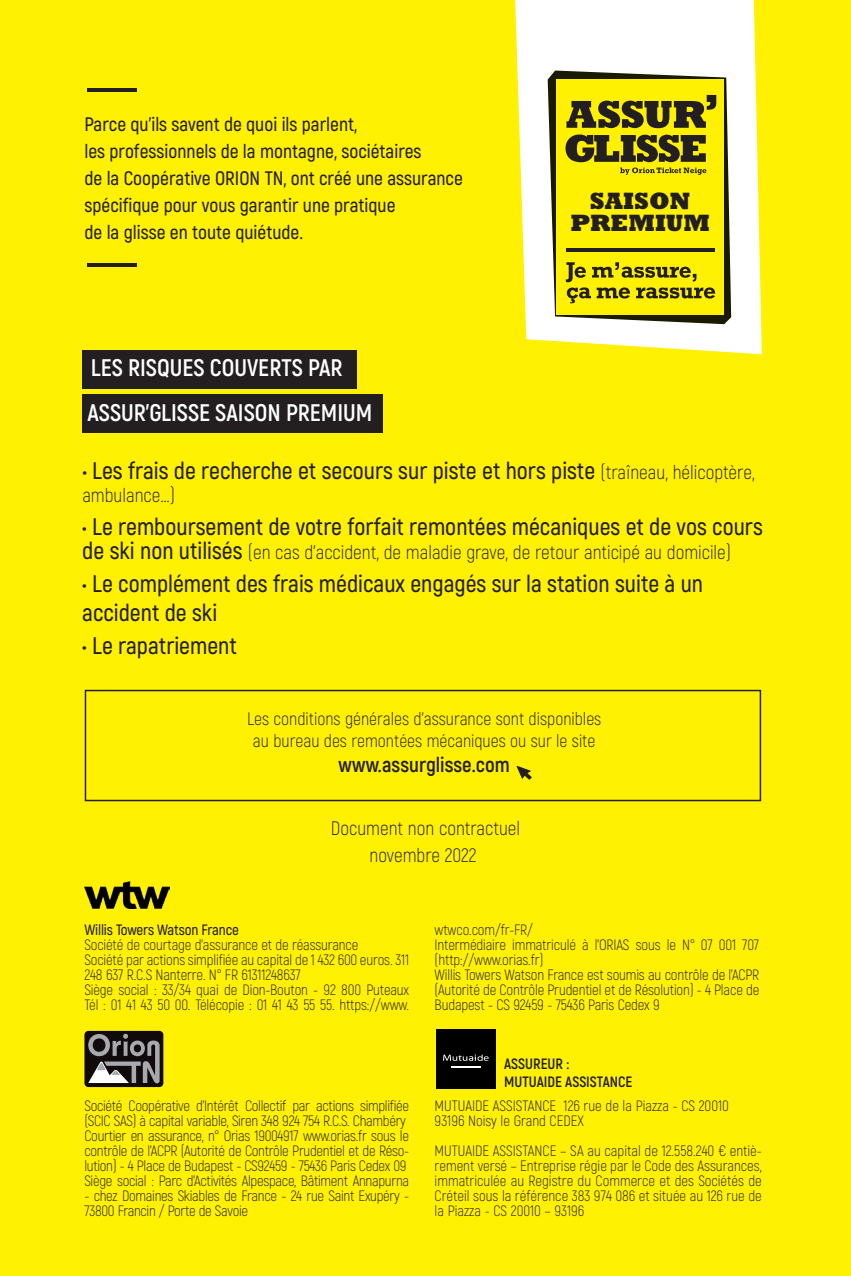
<style>
.page{position:relative;width:851px;height:1276px;background:#fff}
.page>*{position:absolute;margin:0;border:0;box-sizing:border-box;transform-origin:0 0}
.t1{font:600 24px/28.8px "Akrobat";color:#231f20}
.t2{font:700 24px/45px "Akrobat";color:#fff}
.t3{font:800 24px/21.9px "Rockwell";color:#231f20;text-align:center}
.t4{font:700 21px "Akrobat";color:#231f20}
.t5{font:600 19.5px/27px "Akrobat";color:#231f20}
.t6{font:300 19.5px/27px "Akrobat";color:#231f20;text-align:center}
.t7{font:300 18px/21.6px "Akrobat";color:#231f20;text-align:center}
.t8{font:300 15px/15px "Akrobat";letter-spacing:-.01em;color:#231f20}
.t9{font:700 15px/18px "Akrobat";color:#231f20}
.t10{font:600 15px "Akrobat";letter-spacing:-.01em;color:#231f20}
.s1{font-weight:300;font-size:19.5px}
.s2{font-weight:600;font-size:24px}
</style>
<div class="page">
<div style="left:0;top:0;width:850px;height:1276px;background:#fff101"></div>
<hr style="left:87px;top:263px;width:49px;height:4px;background:#231f20">
<hr style="left:87px;top:88px;width:49px;height:4px;background:#231f20">
<svg style="left:516px;top:766px;width:15px;height:13px"></svg>
<div style="left:85px;top:690px;width:676px;height:111px;border:2px solid #231f20"></div>
<div style="left:82px;top:350px;width:274px;height:38px;background:#231f20"></div>
<div style="left:82px;top:394px;width:301px;height:38px;background:#231f20"></div>
<svg style="left:515px;top:0;width:246px;height:354px;background:#fefddf"></svg>
<div style="left:84px;top:1031px;width:79px;height:56px;background:#110a0c;border-radius:4px"></div>
<svg style="left:88px;top:1033px;width:72px;height:50px"></svg>
<div style="left:436px;top:1029px;width:59px;height:59px;background:#000001"></div>
<svg style="left:443px;top:1054px;width:45px;height:13px"></svg>
<svg style="left:547px;top:71px;width:184px;height:253px;background:#807f64"></svg>
<div style="left:556px;top:80px;width:167px;height:235px;background:#fff101"></div>
<svg style="left:565px;top:262px;width:150px;height:41px"></svg>
<svg style="left:566px;top:95px;width:150px;height:33px"></svg>
<svg style="left:565px;top:134px;width:141px;height:41px"></svg>
<hr style="left:566px;top:248px;width:148px;height:4px;background:#231f20">
<img style="left:85px;top:881px;width:85px;height:27px">
<h3 class="t5" style="left:84px;top:111px;width:380px">Parce qu’ils savent de quoi ils parlent,<br>les professionnels de la montagne, sociétaires<br>de la Coopérative ORION TN, ont créé une assurance spécifique pour vous garantir une pratique<br>de la glisse en toute quiétude.</h3>
<h1 class="t3" style="left:570px;top:190px;width:141px">SAISON<br>PREMIUM</h1>
<h1 class="t2" style="left:87px;top:345px;width:286px">LES RISQUES COUVERTS PAR<br>ASSUR’GLISSE SAISON PREMIUM</h1>
<h1 class="t1" style="left:82px;top:456px;width:673px">• Les frais de recherche et secours sur piste et hors piste <span class="s1">(traîneau, hélicoptère,</span></h1>
<h3 class="t6" style="left:82px;top:482px;width:94px">ambulance…)</h3>
<h1 class="t1" style="left:82px;top:512px;width:682px">• Le remboursement de votre forfait remontées mécaniques et de vos cours</h1>
<h3 class="t6" style="left:82px;top:539px;width:650px"><span class="s2">de ski non utilisés</span> (en cas d’accident, de maladie grave, de retour anticipé au domicile)</h3>
<h1 class="t1" style="left:82px;top:569px;width:622px">• Le complément des frais médicaux engagés sur la station suite à un accident de ski</h1>
<h1 class="t1" style="left:82px;top:631px;width:156px">• Le rapatriement</h1>
<p class="t7" style="left:247px;top:708px;width:356px">Les conditions générales d’assurance sont disponibles au bureau des remontées mécaniques ou sur le site</p>
<h2 class="t4" style="left:338px;top:751px;width:173px">www.assurglisse.com</h2>
<h3 class="t6" style="left:331px;top:814px;width:191px">Document non contractuel novembre 2022</h3>
<p class="t10" style="left:84px;top:921px;width:156px">Willis Towers Watson France</p>
<p class="t8" style="left:84px;top:937px;width:326px">Société de courtage d’assurance et de réassurance<br>Société par actions simplifiée au capital de 1 432 600 euros. 311<br>248 637 R.C.S Nanterre. N° FR 61311248637<br>Siège social : 33/34 quai de Dion-Bouton - 92 800 Puteaux Tél : 01 41 43 50 00. Télécopie : 01 41 43 55 55. https://www.</p>
<p class="t8" style="left:84px;top:1098px;width:326px">Société Coopérative d’Intérêt Collectif par actions simplifiée (SCIC SAS) à capital variable, Siren 348 924 754 R.C.S. Chambéry Courtier en assurance, n° Orias 19004917 www.orias.fr sous le contrôle de l’ACPR (Autorité de Contrôle Prudentiel et de Réso&shy;lution) - 4 Place de Budapest - CS92459 - 75436 Paris Cedex 09<br>Siège social : Parc d’Activités Alpespace, Bâtiment Annapurna</p>
<p class="t8" style="left:84px;top:1188px;width:326px">- chez Domaines Skiables de France - 24 rue Saint Exupéry -<br>73800 Francin / Porte de Savoie</p>
<p class="t8" style="left:434px;top:922px;width:326px">wtwco.com/fr-FR/<br>Intermédiaire immatriculé à l’ORIAS sous le N° 07 001 707 (http://www.orias.fr)<br>Willis Towers Watson France est soumis au contrôle de l’ACPR (Autorité de Contrôle Prudentiel et de Résolution) - 4 Place de Budapest - CS 92459 - 75436 Paris Cedex 9</p>
<p class="t9" style="left:504px;top:1054px;width:130px">ASSUREUR :<br>MUTUAIDE ASSISTANCE</p>
<p class="t8" style="left:434px;top:1097px;width:295px">MUTUAIDE ASSISTANCE 126 rue de la Piazza - CS 20010<br>93196 Noisy le Grand CEDEX</p>
<p class="t8" style="left:434px;top:1142px;width:328px;text-align:justify">MUTUAIDE ASSISTANCE – SA au capital de 12.558.240 € entiè&shy;rement versé – Entreprise régie par le Code des Assurances, immatriculée au Registre du Commerce et des Sociétés de Créteil sous la référence 383 974 086 et située au 126 rue de la Piazza - CS 20010 – 93196</p>
</div>
